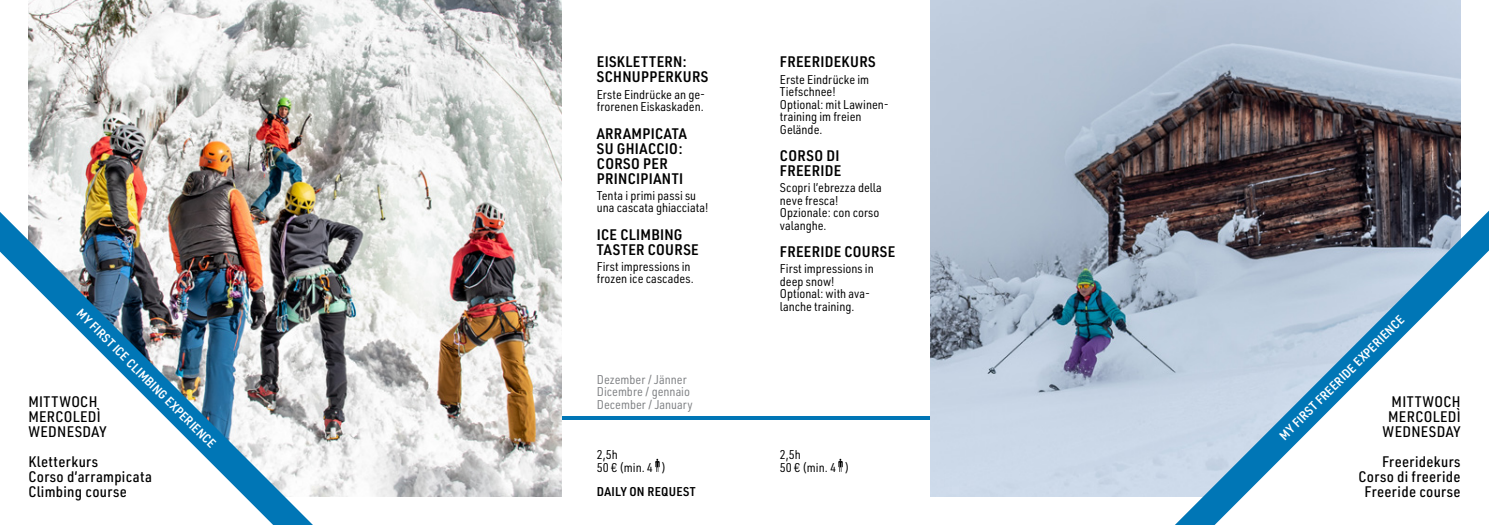
<style>
.page{position:relative;width:1489px;height:525px;background:#fff}
.page>*{position:absolute;margin:0;border:0;box-sizing:border-box;transform-origin:0 0}
.t1{font:500 15px/15px "URWDIN Semi Cond";letter-spacing:.02em;color:#000}
.t2{font:600 15px/15px "URWDIN Semi Cond";letter-spacing:.02em;color:#000}
.t3{font:12.5px/12.5px "URWDIN Semi Cond";color:#000}
.t4{font:600 12.5px "URWDIN Semi Cond";color:#fff}
.t5{font:12.5px/12.5px "URWDIN Semi Cond";color:#808285}
.t6{font:600 12.5px "URWDIN Semi Cond";letter-spacing:.02em;color:#000}
</style>
<div class="page">
<svg style="left:655px;top:458px;width:4px;height:13px"></svg>
<svg style="left:838px;top:458px;width:4px;height:13px"></svg>
<hr style="left:0;top:416px;width:1488px;height:4px;background:#0076b6">
<img style="left:930px;top:0;width:530px;height:496px">
<img style="left:28px;top:0;width:533px;height:496px">
<img style="left:0;top:212px;width:313px;height:312px">
<svg style="left:1174px;top:210px;width:314px;height:314px"></svg>
<p class="t2" style="left:597px;top:54px;width:113px">EISKLETTERN:<br>SCHNUPPERKURS</p>
<p class="t3" style="left:597px;top:87px;width:110px">Erste Eindrücke an ge&shy;frorenen Eiskaskaden.</p>
<p class="t2" style="left:597px;top:125px;width:91px">ARRAMPICATA<br>SU GHIACCIO:<br>CORSO PER<br>PRINCIPIANTI</p>
<p class="t3" style="left:597px;top:188px;width:113px">Tenta i primi passi su una cascata ghiacciata!</p>
<p class="t2" style="left:597px;top:226px;width:103px">ICE CLIMBING<br>TASTER COURSE</p>
<p class="t3" style="left:597px;top:259px;width:98px">First impressions in frozen ice cascades.</p>
<p class="t2" style="left:780px;top:54px;width:97px">FREERIDEKURS</p>
<p class="t3" style="left:780px;top:72px;width:110px">Erste Eindrücke im<br>Tiefschnee!<br>Optional: mit Lawinen&shy;training im freien<br>Gelände.</p>
<p class="t2" style="left:780px;top:148px;width:63px">CORSO DI<br>FREERIDE</p>
<p class="t3" style="left:780px;top:181px;width:103px">Scopri l’ebrezza della neve fresca!<br>Opzionale: con corso valanghe.</p>
<p class="t2" style="left:780px;top:244px;width:117px">FREERIDE COURSE</p>
<p class="t3" style="left:780px;top:262px;width:95px">First impressions in deep snow!<br>Optional: with ava&shy;lanche training.</p>
<p class="t4" style="left:85px;top:305px;width:192px;rotate:45deg">MY FIRST ICE CLIMBING EXPERIENCE</p>
<p class="t4" style="left:1275px;top:432px;width:172px;rotate:-45deg">MY FIRST FREERIDE EXPERIENCE</p>
<p class="t5" style="left:597px;top:372px;width:97px">Dezember / Jänner<br>Dicembre / gennaio<br>December / January</p>
<p class="t1" style="left:28px;top:393px;width:79px">MITTWOCH<br>MERCOLEDÌ<br>WEDNESDAY</p>
<p class="t1" style="left:28px;top:453px;width:125px">Kletterkurs<br>Corso d’arrampicata<br>Climbing course</p>
<p class="t1" style="left:1382px;top:393px;width:79px;text-align:center">MITTWOCH<br>MERCOLEDÌ<br>WEDNESDAY</p>
<p class="t1" style="left:1358px;top:453px;width:104px;text-align:right">Freeridekurs<br>Corso di freeride<br>Freeride course</p>
<p class="t3" style="left:597px;top:448px;width:71px">2,5h<br>50 € (min. 4 )</p>
<p class="t3" style="left:780px;top:448px;width:71px">2,5h<br>50 € (min. 4 )</p>
<p class="t6" style="left:597px;top:483px;width:100px">DAILY ON REQUEST</p>
</div>
